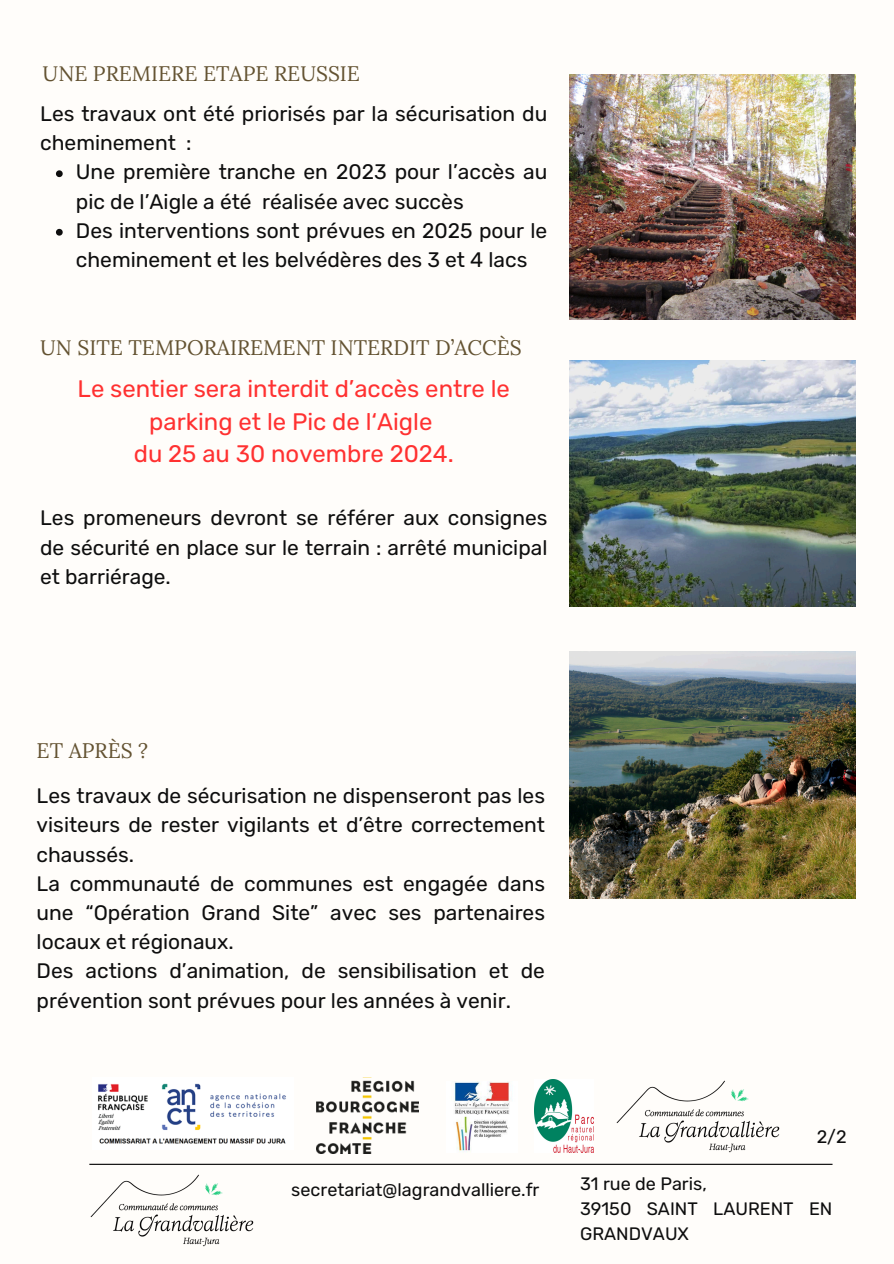
<style>
.page{position:relative;width:894px;height:1264px;background:#fff}
.page>*{position:absolute;margin:0;border:0;box-sizing:border-box;transform-origin:0 0}
.t1{font:23.85px/32.7px "Rubik";color:#ff3131;text-align:center}
.t2{font:21px/29.2px "Rubik";color:#0e0e0e}
.t3{font:21px "Lora";color:#635231}
.t4{font:20.85px/29.2px "Rubik";color:#0e0e0e;text-align:justify}
.t5{font:18px/24.8px "Rubik";color:#0e0e0e}
</style>
<div class="page">
<div style="left:0;top:0;width:893px;height:1263px;background:#fffdfa"></div>
<img style="left:569px;top:74px;width:286px;height:245px">
<hr style="left:89px;top:1163px;width:743px;height:1px;background:#000">
<img style="left:569px;top:360px;width:286px;height:246px">
<img style="left:569px;top:651px;width:286px;height:247px">
<img style="left:98px;top:1083px;width:188px;height:61px">
<img style="left:534px;top:1079px;width:59px;height:73px">
<img style="left:454px;top:1081px;width:57px;height:71px">
<img style="left:316px;top:1077px;width:102px;height:76px">
<img style="left:616px;top:1080px;width:164px;height:72px">
<svg style="left:56px;top:170px;width:7px;height:7px"></svg>
<svg style="left:56px;top:229px;width:7px;height:7px"></svg>
<img style="left:90px;top:1174px;width:164px;height:72px">
<h3 class="t3" style="left:43px;top:60px;width:319px">UNE PREMIERE ETAPE REUSSIE</h3>
<p class="t2" style="left:40px;top:99px;width:508px">Les travaux ont été priorisés par la sécurisation du cheminement :</p>
<p class="t2" style="left:76px;top:157px;width:473px">Une première tranche en 2023 pour l’accès au pic de l’Aigle a été réalisée avec succès</p>
<p class="t2" style="left:76px;top:216px;width:473px">Des interventions sont prévues en 2025 pour le cheminement et les belvédères des 3 et 4 lacs</p>
<p class="t3" style="left:40px;top:333px;width:483px">UN SITE TEMPORAIREMENT INTERDIT D’ACCÈS</p>
<p class="t1" style="left:78px;top:372px;width:434px">Le sentier sera interdit d’accès entre le parking et le Pic de l‘Aigle<br>du 25 au 30 novembre 2024.</p>
<p class="t4" style="left:40px;top:503px;width:508px">Les promeneurs devront se référer aux consignes de sécurité en place sur le terrain : arrêté municipal et barriérage.</p>
<p class="t3" style="left:37px;top:737px;width:113px">ET APRÈS ?</p>
<p class="t2" style="left:37px;top:781px;width:510px">Les travaux de sécurisation ne dispenseront pas les visiteurs de rester vigilants et d’être correctement chaussés.<br>La communauté de communes est engagée dans une “Opération Grand Site” avec ses partenaires locaux et régionaux.<br>Des actions d’animation, de sensibilisation et de prévention sont prévues pour les années à venir.</p>
<p class="t5" style="left:816px;top:1124px;width:31px">2/2</p>
<h1 class="t5" style="left:291px;top:1177px;width:250px">secretariat@lagrandvalliere.fr</h1>
<h3 class="t5" style="left:580px;top:1171px;width:128px">31 rue de Paris,</h3>
<h2 class="t5" style="left:580px;top:1196px;width:254px">39150 SAINT LAURENT EN<br>GRANDVAUX</h2>
</div>
